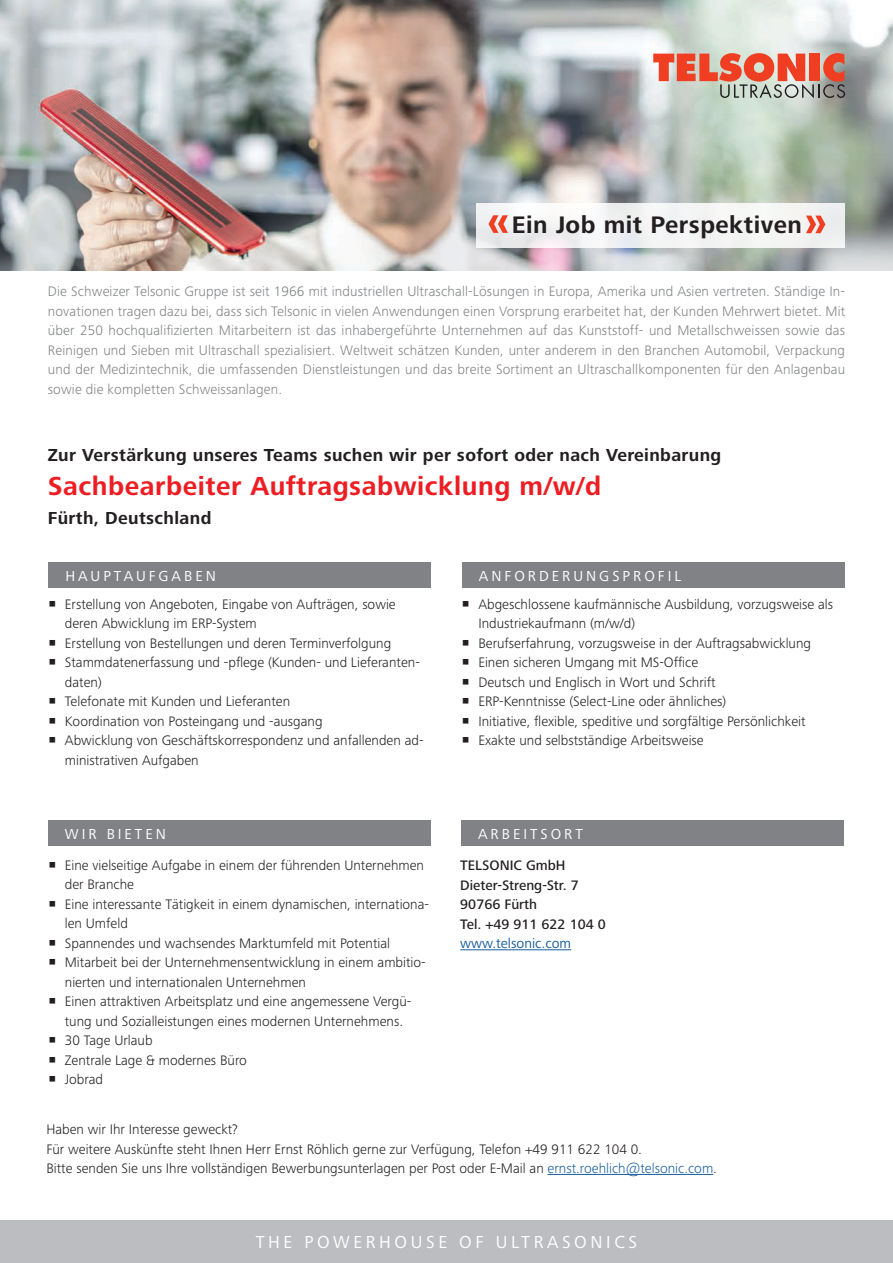
<style>
.page{position:relative;width:893px;height:1263px;background:#fff}
.page>*{position:absolute;margin:0;border:0;box-sizing:border-box;transform-origin:0 0}
.Titel_rot{font:700 27px "Frutiger Next LTW1 G";letter-spacing:.02em;color:#ee1d23}
.Slogan{font:700 24.75px "Frutiger Next LTW1 G";letter-spacing:.02em;color:#231f20}
.Titel_schwarz{font:700 18px "Frutiger Next LTW1 G";letter-spacing:.02em;color:#231f20}
.t1{font:18px "Frutiger Next LTW1 G";letter-spacing:.2em;color:#fff}
.Balkentitel{font:15px "Frutiger Next LTW1 G";letter-spacing:.2em;color:#fff}
.t2{font:300 14.25px/19.5px "Frutiger Next LTW1 G";color:#231f20}
.Einleitungstext{font:300 14.25px/19.5px "Frutiger Next LTW1 G";letter-spacing:.01em;color:#808285;text-align:justify}
.GS_hf{font:500 14.25px "Frutiger Next LTW1 G";color:#231f20}
.GS_hf-2{font:14.25px "Frutiger Next LTW1 G";color:#175d9e}
.s1{color:#175d9e}
</style>
<div class="page">
<div style="left:0;top:1220px;width:893px;height:43px;background:#bcbdc0"></div>
<img style="left:0;top:0;width:893px;height:270px">
<div style="left:476px;top:203px;width:369px;height:44px;background:#f3f4f3"></div>
<svg style="left:488px;top:215px;width:20px;height:18px"></svg>
<svg style="left:806px;top:216px;width:19px;height:17px"></svg>
<div style="left:462px;top:562px;width:383px;height:26px;background:#808285"></div>
<div style="left:48px;top:562px;width:383px;height:26px;background:#808285"></div>
<div style="left:48px;top:821px;width:383px;height:25px;background:#808285"></div>
<hr style="left:548px;top:1174px;width:165px;height:1px;background:#175d9e">
<hr style="left:460px;top:949px;width:111px;height:1px;background:#175d9e">
<div style="left:461px;top:821px;width:383px;height:25px;background:#808285"></div>
<svg style="left:633px;top:53px;width:213px;height:65px"></svg>
<p class="Slogan" style="left:512px;top:211px;width:291px">Ein Job mit Perspektiven</p>
<p class="Einleitungstext" style="left:48px;top:282px;width:799px">Die Schweizer Telsonic Gruppe ist seit 1966 mit industriellen Ultraschall-Lösungen in Europa, Amerika und Asien vertreten. Ständige In&shy;novationen tragen dazu bei, dass sich Telsonic in vielen Anwendungen einen Vorsprung erarbeitet hat, der Kunden Mehrwert bietet. Mit über 250 hochqualifizierten Mitarbeitern ist das inhabergeführte Unternehmen auf das Kunststoff- und Metallschweissen sowie das Reinigen und Sieben mit Ultraschall spezialisiert. Weltweit schätzen Kunden, unter anderem in den Branchen Automobil, Verpackung und der Medizintechnik, die umfassenden Dienstleistungen und das breite Sortiment an Ultraschallkomponenten für den Anlagenbau sowie die kompletten Schweissanlagen.</p>
<p class="Titel_schwarz" style="left:48px;top:444px;width:675px">Zur Verstärkung unseres Teams suchen wir per sofort oder nach Vereinbarung</p>
<p class="Titel_rot" style="left:48px;top:470px;width:555px">Sachbearbeiter Auftragsabwicklung m/w/d</p>
<p class="Titel_schwarz" style="left:48px;top:508px;width:165px">Fürth, Deutschland</p>
<p class="Balkentitel" style="left:65px;top:567px;width:152px">HAUPTAUFGABEN</p>
<p class="t2" style="left:65px;top:594px;width:332px">Erstellung von Angeboten, Eingabe von Aufträgen, sowie deren Abwicklung im ERP-System</p>
<p class="t2" style="left:65px;top:633px;width:328px">Erstellung von Bestellungen und deren Terminverfolgung</p>
<p class="t2" style="left:65px;top:653px;width:356px">Stammdatenerfassung und -pflege (Kunden- und Lieferanten&shy;daten)</p>
<p class="t2" style="left:65px;top:692px;width:227px">Telefonate mit Kunden und Lieferanten</p>
<p class="t2" style="left:65px;top:711px;width:259px">Koordination von Posteingang und -ausgang</p>
<p class="t2" style="left:65px;top:731px;width:360px">Abwicklung von Geschäftskorrespondenz und anfallenden ad&shy;ministrativen Aufgaben</p>
<p class="Balkentitel" style="left:479px;top:567px;width:204px">ANFORDERUNGSPROFIL</p>
<p class="t2" style="left:478px;top:594px;width:356px">Abgeschlossene kaufmännische Ausbildung, vorzugsweise als<br>Industriekaufmann (m/w/d)</p>
<p class="t2" style="left:478px;top:633px;width:334px">Berufserfahrung, vorzugsweise in der Auftragsabwicklung</p>
<p class="t2" style="left:478px;top:653px;width:221px">Einen sicheren Umgang mit MS-Office</p>
<p class="t2" style="left:478px;top:672px;width:239px">Deutsch und Englisch in Wort und Schrift</p>
<p class="t2" style="left:478px;top:692px;width:249px">ERP-Kenntnisse (Select-Line oder ähnliches)</p>
<p class="t2" style="left:478px;top:711px;width:329px">Initiative, flexible, speditive und sorgfältige Persönlichkeit</p>
<p class="t2" style="left:478px;top:731px;width:227px">Exakte und selbstständige Arbeitsweise</p>
<p class="Balkentitel" style="left:478px;top:825px;width:106px">ARBEITSORT</p>
<p class="Balkentitel" style="left:65px;top:825px;width:102px">WIR BIETEN</p>
<p class="t2" style="left:65px;top:855px;width:361px">Eine vielseitige Aufgabe in einem der führenden Unternehmen der Branche</p>
<p class="t2" style="left:65px;top:894px;width:366px">Eine interessante Tätigkeit in einem dynamischen, internationa&shy;len Umfeld</p>
<p class="t2" style="left:65px;top:933px;width:327px">Spannendes und wachsendes Marktumfeld mit Potential</p>
<p class="t2" style="left:65px;top:953px;width:362px">Mitarbeit bei der Unternehmensentwicklung in einem ambitio&shy;nierten und internationalen Unternehmen</p>
<p class="t2" style="left:65px;top:992px;width:348px">Einen attraktiven Arbeitsplatz und eine angemessene Vergü&shy;tung und Sozialleistungen eines modernen Unternehmens.</p>
<p class="t2" style="left:65px;top:1031px;width:89px">30 Tage Urlaub</p>
<p class="t2" style="left:65px;top:1050px;width:184px">Zentrale Lage &amp; modernes Büro</p>
<p class="t2" style="left:65px;top:1070px;width:40px">Jobrad</p>
<p class="t2" style="left:46px;top:1119px;width:193px">Haben wir Ihr Interesse geweckt?</p>
<p class="t2" style="left:46px;top:1139px;width:597px">Für weitere Auskünfte steht Ihnen Herr Ernst Röhlich gerne zur Verfügung, Telefon +49 911 622 104 0.</p>
<p class="t2" style="left:46px;top:1158px;width:672px">Bitte senden Sie uns Ihre vollständigen Bewerbungsunterlagen per Post oder E-Mail an <span class="s1">ernst.roehlich@telsonic.com</span>.</p>
<p class="GS_hf" style="left:460px;top:857px;width:107px">TELSONIC GmbH</p>
<p class="GS_hf" style="left:460px;top:877px;width:120px">Dieter-Streng-Str. 7</p>
<p class="GS_hf" style="left:460px;top:896px;width:78px">90766 Fürth</p>
<p class="GS_hf" style="left:460px;top:916px;width:147px">Tel. +49 911 622 104 0</p>
<p class="GS_hf-2" style="left:460px;top:935px;width:112px">www.telsonic.com</p>
<p class="t1" style="left:256px;top:1232px;width:383px">THE POWERHOUSE OF ULTRASONICS</p>
</div>
